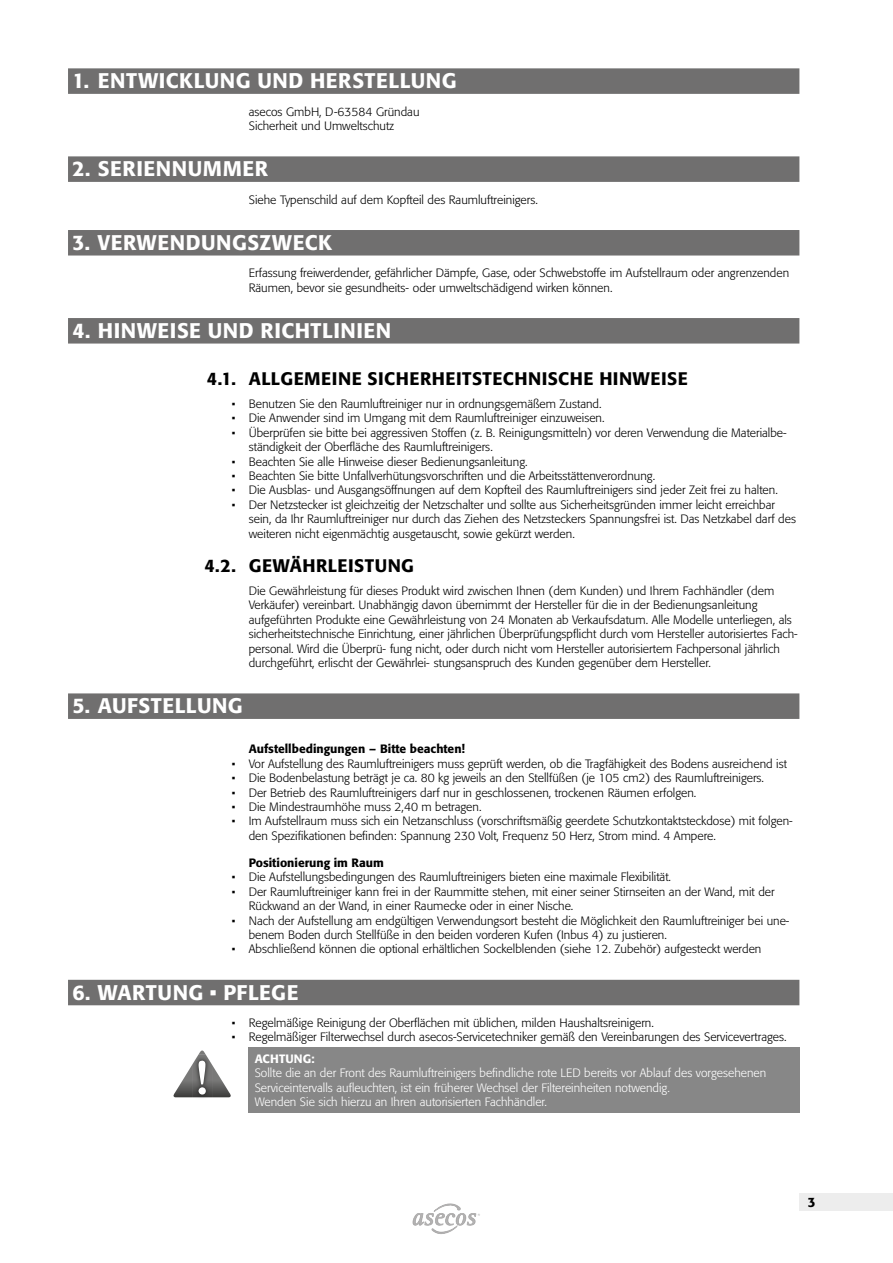
<style>
.page{position:relative;width:893px;height:1263px;background:#fff}
.page>*{position:absolute;margin:0;border:0;box-sizing:border-box;transform-origin:0 0}
.t1{font:500 21px "Formata Pro";letter-spacing:.025em;color:#fff}
.t2{font:500 18px "Formata Pro";letter-spacing:.03em;color:#000}
.t3{font:500 13.5px "Formata Pro";color:#000}
.CB_AF_Anleitung-Flie{font:300 12px/14.4px "Formata Pro";color:#000}
.CB_AF_Produkt-FT{font:300 12px/14.4px "Formata Pro";color:#fff}
.CB_AF_Anleitung-Flie-2{font:500 12px "Formata Pro";color:#000}
.s1{font-weight:500}
</style>
<div class="page">
<div style="left:799px;top:1194px;width:94px;height:17px;background:#ededed"></div>
<svg style="left:413px;top:1204px;width:67px;height:29px"></svg>
<div style="left:68px;top:68px;width:731px;height:26px;background:#706f6f"></div>
<div style="left:68px;top:156px;width:731px;height:26px;background:#706f6f"></div>
<div style="left:68px;top:230px;width:731px;height:25px;background:#706f6f"></div>
<div style="left:68px;top:318px;width:731px;height:26px;background:#706f6f"></div>
<div style="left:68px;top:693px;width:731px;height:26px;background:#706f6f"></div>
<div style="left:68px;top:980px;width:731px;height:25px;background:#706f6f"></div>
<div style="left:248px;top:1047px;width:551px;height:65px;background:#878787"></div>
<svg style="left:173px;top:1050px;width:58px;height:48px"></svg>
<p class="t1" style="left:72px;top:67px;width:386px">1. ENTWICKLUNG UND HERSTELLUNG</p>
<p class="CB_AF_Anleitung-Flie" style="left:249px;top:104px;width:172px">asecos GmbH, D-63584 Gründau<br>Sicherheit und Umweltschutz</p>
<p class="t1" style="left:72px;top:155px;width:197px">2. SERIENNUMMER</p>
<p class="CB_AF_Anleitung-Flie" style="left:249px;top:192px;width:291px">Siehe Typenschild auf dem Kopfteil des Raumluftreinigers.</p>
<p class="t1" style="left:72px;top:229px;width:261px">3. VERWENDUNGSZWECK</p>
<p class="CB_AF_Anleitung-Flie" style="left:249px;top:266px;width:542px">Erfassung freiwerdender, gefährlicher Dämpfe, Gase, oder Schwebstoffe im Aufstellraum oder angrenzenden<br>Räumen, bevor sie gesundheits- oder umweltschädigend wirken können.</p>
<p class="t1" style="left:72px;top:317px;width:320px">4. HINWEISE UND RICHTLINIEN</p>
<p class="t2" style="left:207px;top:367px;width:482px">4.1. ALLGEMEINE SICHERHEITSTECHNISCHE HINWEISE</p>
<p class="CB_AF_Anleitung-Flie" style="left:232px;top:397px;width:371px">• Benutzen Sie den Raumluftreiniger nur in ordnungsgemäßem Zustand.</p>
<p class="CB_AF_Anleitung-Flie" style="left:232px;top:411px;width:374px">• Die Anwender sind im Umgang mit dem Raumluftreiniger einzuweisen.</p>
<p class="CB_AF_Anleitung-Flie" style="left:249px;top:425px;width:539px;text-indent:-17px">• Überprüfen sie bitte bei aggressiven Stoffen (z. B. Reinigungsmitteln) vor deren Verwendung die Materialbe&shy;ständigkeit der Oberfläche des Raumluftreinigers.</p>
<p class="CB_AF_Anleitung-Flie" style="left:232px;top:454px;width:297px">• Beachten Sie alle Hinweise dieser Bedienungsanleitung.</p>
<p class="CB_AF_Anleitung-Flie" style="left:232px;top:469px;width:425px">• Beachten Sie bitte Unfallverhütungsvorschriften und die Arbeitsstättenverordnung.</p>
<p class="CB_AF_Anleitung-Flie" style="left:232px;top:483px;width:548px">• Die Ausblas- und Ausgangsöffnungen auf dem Kopfteil des Raumluftreinigers sind jeder Zeit frei zu halten.</p>
<p class="CB_AF_Anleitung-Flie" style="left:249px;top:497px;width:549px;text-indent:-17px">• Der Netzstecker ist gleichzeitig der Netzschalter und sollte aus Sicherheitsgründen immer leicht erreichbar sein, da Ihr Raumluftreiniger nur durch das Ziehen des Netzsteckers Spannungsfrei ist. Das Netzkabel darf des weiteren nicht eigenmächtig ausgetauscht, sowie gekürzt werden.</p>
<p class="t2" style="left:204px;top:554px;width:211px">4.2. GEWÄHRLEISTUNG</p>
<p class="CB_AF_Anleitung-Flie" style="left:249px;top:584px;width:550px">Die Gewährleistung für dieses Produkt wird zwischen Ihnen (dem Kunden) und Ihrem Fachhändler (dem Verkäufer) vereinbart. Unabhängig davon übernimmt der Hersteller für die in der Bedienungsanleitung aufgeführten Produkte eine Gewährleistung von 24 Monaten ab Verkaufsdatum. Alle Modelle unterliegen, als sicherheitstechnische Einrichtung, einer jährlichen Überprüfungspflicht durch vom Hersteller autorisiertes Fach&shy;personal. Wird die Überprü- fung nicht, oder durch nicht vom Hersteller autorisiertem Fachpersonal jährlich durchgeführt, erlischt der Gewährlei- stungsanspruch des Kunden gegenüber dem Hersteller.</p>
<p class="t1" style="left:72px;top:692px;width:172px">5. AUFSTELLUNG</p>
<p class="CB_AF_Anleitung-Flie-2" style="left:249px;top:741px;width:218px">Aufstellbedingungen – Bitte beachten!</p>
<p class="CB_AF_Anleitung-Flie" style="left:232px;top:756px;width:557px">• Vor Aufstellung des Raumluftreinigers muss geprüft werden, ob die Tragfähigkeit des Bodens ausreichend ist</p>
<p class="CB_AF_Anleitung-Flie" style="left:232px;top:771px;width:534px">• Die Bodenbelastung beträgt je ca. 80 kg jeweils an den Stellfüßen (je 105 cm2) des Raumluftreinigers.</p>
<p class="CB_AF_Anleitung-Flie" style="left:232px;top:785px;width:466px">• Der Betrieb des Raumluftreinigers darf nur in geschlossenen, trockenen Räumen erfolgen.</p>
<p class="CB_AF_Anleitung-Flie" style="left:232px;top:800px;width:251px">• Die Mindestraumhöhe muss 2,40 m betragen.</p>
<p class="CB_AF_Anleitung-Flie" style="left:249px;top:814px;width:545px;text-indent:-17px">• Im Aufstellraum muss sich ein Netzanschluss (vorschriftsmäßig geerdete Schutzkontaktsteckdose) mit folgen&shy;den Spezifikationen befinden: Spannung 230 Volt, Frequenz 50 Herz, Strom mind. 4 Ampere.</p>
<p class="CB_AF_Anleitung-Flie-2" style="left:249px;top:855px;width:137px">Positionierung im Raum</p>
<p class="CB_AF_Anleitung-Flie" style="left:232px;top:870px;width:441px">• Die Aufstellungsbedingungen des Raumluftreinigers bieten eine maximale Flexibilität.</p>
<p class="CB_AF_Anleitung-Flie" style="left:249px;top:884px;width:527px;text-indent:-17px">• Der Raumluftreiniger kann frei in der Raummitte stehen, mit einer seiner Stirnseiten an der Wand, mit der<br>Rückwand an der Wand, in einer Raumecke oder in einer Nische.</p>
<p class="CB_AF_Anleitung-Flie" style="left:249px;top:913px;width:542px;text-indent:-17px">• Nach der Aufstellung am endgültigen Verwendungsort besteht die Möglichkeit den Raumluftreiniger bei une&shy;benem Boden durch Stellfüße in den beiden vorderen Kufen (Inbus 4) zu justieren.</p>
<p class="CB_AF_Anleitung-Flie" style="left:232px;top:942px;width:531px">• Abschließend können die optional erhältlichen Sockelblenden (siehe 12. Zubehör) aufgesteckt werden</p>
<p class="t1" style="left:72px;top:979px;width:228px">6. WARTUNG • PFLEGE</p>
<p class="CB_AF_Anleitung-Flie" style="left:232px;top:1015px;width:424px">• Regelmäßige Reinigung der Oberflächen mit üblichen, milden Haushaltsreinigern.</p>
<p class="CB_AF_Anleitung-Flie" style="left:232px;top:1030px;width:556px">• Regelmäßiger Filterwechsel durch asecos-Servicetechniker gemäß den Vereinbarungen des Servicevertrages.</p>
<p class="CB_AF_Produkt-FT" style="left:255px;top:1051px;width:513px"><span class="s1">ACHTUNG:<br></span>Sollte die an der Front des Raumluftreinigers befindliche rote LED bereits vor Ablauf des vorgesehenen Serviceintervalls aufleuchten, ist ein früherer Wechsel der Filtereinheiten notwendig.<br>Wenden Sie sich hierzu an Ihren autorisierten Fachhändler.</p>
<p class="t3" style="left:808px;top:1194px;width:9px">3</p>
</div>
